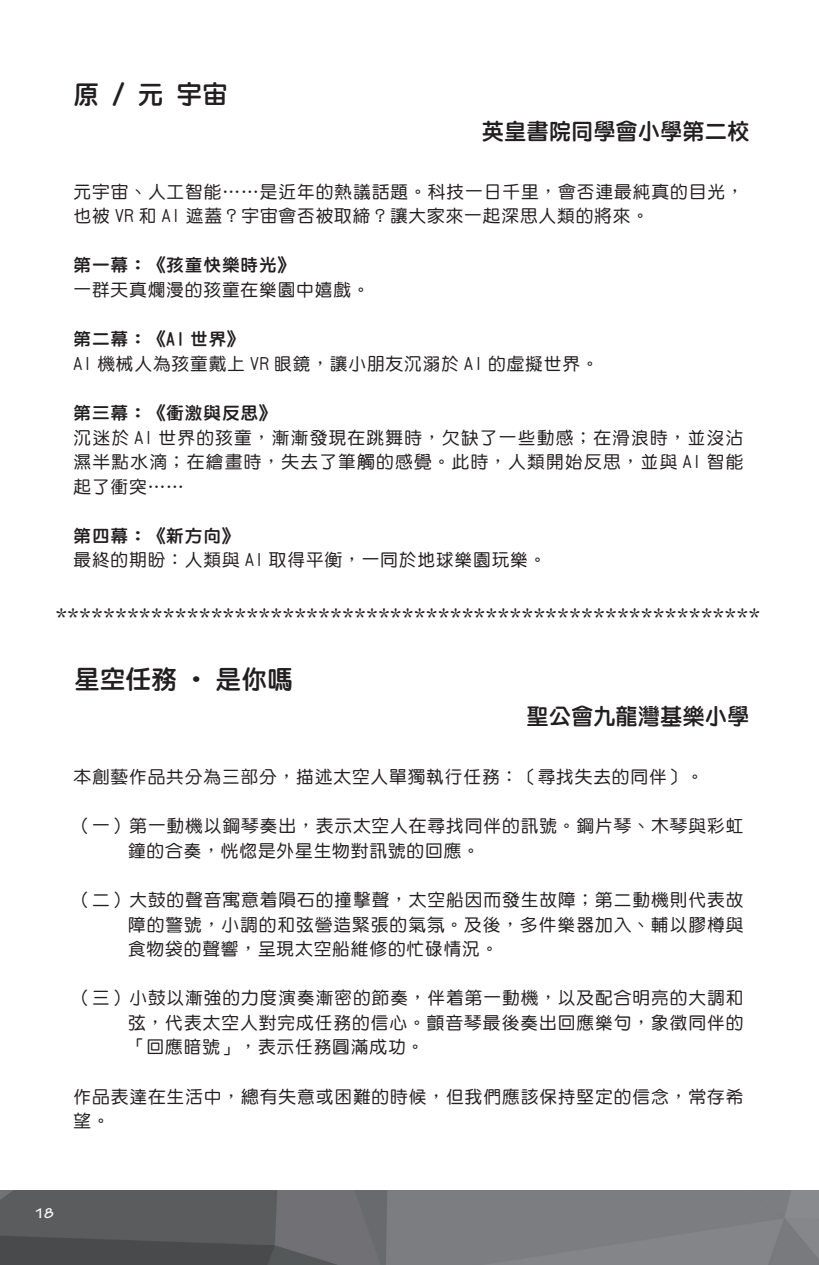
<style>
.page{position:relative;width:819px;height:1265px;background:#fff}
.page>*{position:absolute;margin:0;border:0;box-sizing:border-box;transform-origin:0 0}
.t1{font:26.25px "DFN Yuan MXB HK BF";color:#231f20}
.t2{font:300 22.75px "Adobe Ming Std";color:#231f20}
.t3{font:22.75px "DFN Yuan MXB HK BF";color:#231f20}
.t4{font:17.5px/24.5px "DF Yuan Md HK BF";letter-spacing:.055em;color:#231f20}
.t5{font:17.5px "DFN Yuan MXB HK BF";letter-spacing:.05em;color:#231f20}
.t6{font:700 14.88px "Tekton Pro";color:#fff}
</style>
<div class="page">
<img style="left:0;top:1190px;width:819px;height:75px">
<h1 class="t1" style="left:73px;top:81px;width:156px">原 / 元 宇宙</h1>
<h2 class="t3" style="left:482px;top:119px;width:269px">英皇書院同學會小學第二校</h2>
<p class="t4" style="left:73px;top:179px;width:671px">元宇宙、人工智能……是近年的熱議話題。科技一日千里，會否連最純真的目光，也被 VR 和 AI 遮蓋？宇宙會否被取締？讓大家來一起深思人類的將來。</p>
<p class="t5" style="left:73px;top:256px;width:223px">第一幕：《孩童快樂時光》</p>
<p class="t4" style="left:73px;top:277px;width:298px">一群天真爛漫的孩童在樂園中嬉戲。</p>
<p class="t5" style="left:73px;top:330px;width:173px">第二幕：《AI 世界》</p>
<p class="t4" style="left:73px;top:351px;width:526px">AI 機械人為孩童戴上 VR 眼鏡，讓小朋友沉溺於 AI 的虛擬世界。</p>
<p class="t5" style="left:73px;top:404px;width:205px">第三幕：《衝激與反思》</p>
<p class="t4" style="left:73px;top:425px;width:671px;text-align:justify">沉迷於 AI 世界的孩童，漸漸發現在跳舞時，欠缺了一些動感；在滑浪時，並沒沾濕半點水滴；在繪畫時，失去了筆觸的感覺。此時，人類開始反思，並與 AI 智能起了衝突……</p>
<p class="t5" style="left:73px;top:527px;width:168px">第四幕：《新方向》</p>
<p class="t4" style="left:73px;top:548px;width:474px">最終的期盼：人類與 AI 取得平衡，一同於地球樂園玩樂。</p>
<h2 class="t2" style="left:56px;top:604px;width:705px">***********************************************************</h2>
<h1 class="t1" style="left:74px;top:666px;width:220px">星空任務 ‧ 是你嗎</h1>
<h2 class="t3" style="left:526px;top:704px;width:224px">聖公會九龍灣基樂小學</h2>
<p class="t4" style="left:73px;top:764px;width:632px">本創藝作品共分為三部分，描述太空人單獨執行任務：〔尋找失去的同伴〕。</p>
<p class="t4" style="left:128px;top:814px;width:616px;text-indent:-55px">（一）第一動機以鋼琴奏出，表示太空人在尋找同伴的訊號。鋼片琴、木琴與彩虹鐘的合奏，恍惚是外星生物對訊號的回應。</p>
<p class="t4" style="left:128px;top:888px;width:617px;text-align:justify;text-indent:-55px">（二）大鼓的聲音寓意着隕石的撞擊聲，太空船因而發生故障；第二動機則代表故障的警號，小調的和弦營造緊張的氣氛。及後，多件樂器加入、輔以膠樽與食物袋的聲響，呈現太空船維修的忙碌情況。</p>
<p class="t4" style="left:128px;top:986px;width:617px;text-align:justify;text-indent:-55px">（三）小鼓以漸強的力度演奏漸密的節奏，伴着第一動機，以及配合明亮的大調和弦，代表太空人對完成任務的信心。顫音琴最後奏出回應樂句，象徵同伴的「回應暗號」，表示任務圓滿成功。</p>
<p class="t4" style="left:73px;top:1084px;width:671px">作品表達在生活中，總有失意或困難的時候，但我們應該保持堅定的信念，常存希望。</p>
<p class="t6" style="left:34px;top:1204px;width:21px">18</p>
</div>
